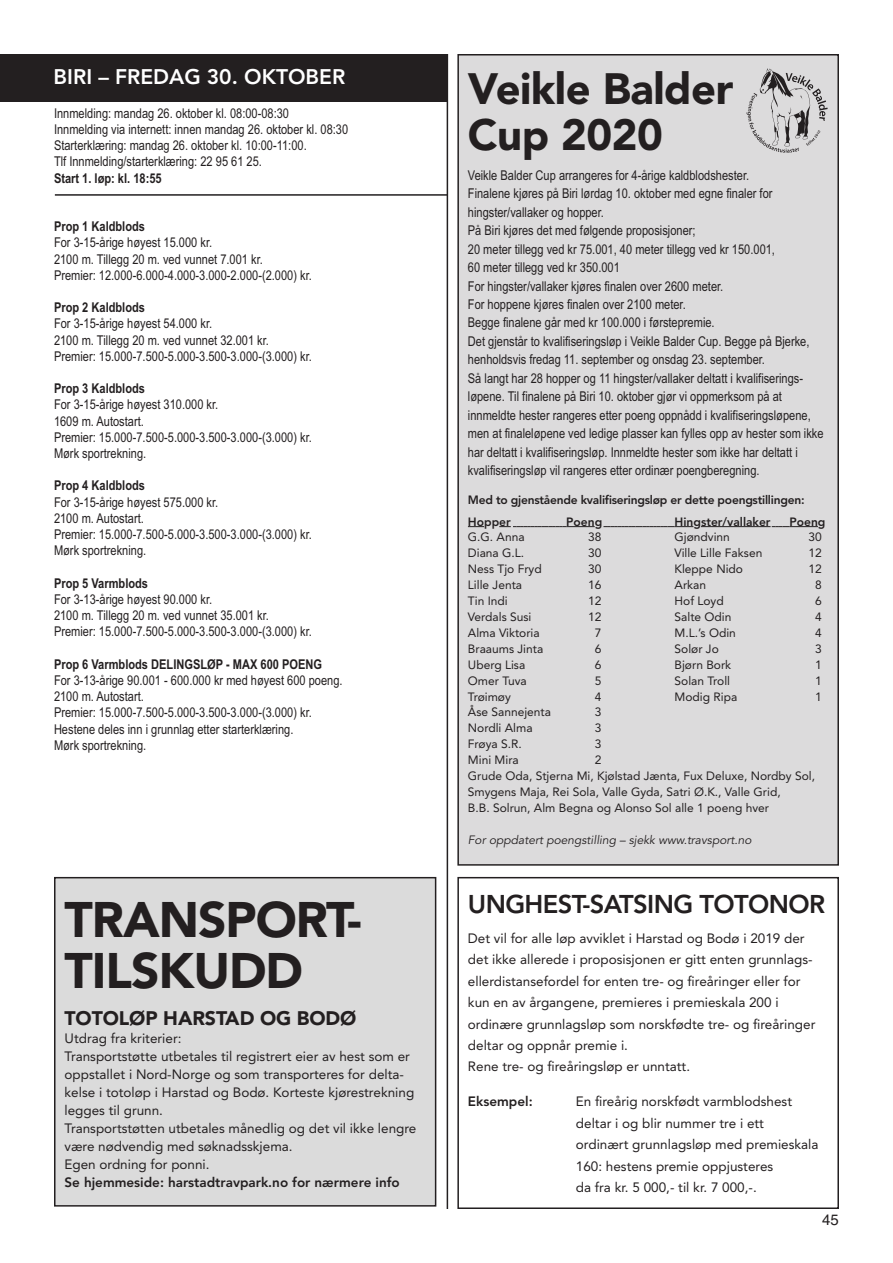
<style>
.page{position:relative;width:893px;height:1263px;background:#fff}
.page>*{position:absolute;margin:0;border:0;box-sizing:border-box;transform-origin:0 0}
.t1{font:900 49.5px/50.7px "Avenir";letter-spacing:-.02em;color:#231f20}
.t2{font:900 43.5px/46.2px "Avenir";letter-spacing:-.01em;color:#231f20}
.t3{font:800 25.5px "Avenir";letter-spacing:-.025em;color:#231f20}
.t4{font:800 21px "Avenir";color:#fff}
.t5{font:900 19.5px "Avenir";letter-spacing:-.005em;color:#231f20}
.t6{font:15px "Helvetica";color:#231f20}
.t7{font:13.5px/16.2px "Arial Narrow";color:#231f20}
.t8{font:13.5px/21.5px "Avenir";color:#231f20}
.t9{font:700 13.5px "Arial Narrow";color:#231f20}
.t10{font:800 13.5px "Avenir";color:#231f20}
.t11{font:12px/15.9px "Avenir";color:#231f20}
.t12{font:800 12px/21.9px "Avenir";letter-spacing:-.02em;color:#231f20}
.t13{font:italic 12px "Avenir";color:#231f20}
.t14{font:800 12px "Avenir";color:#231f20}
</style>
<div class="page">
<div style="left:56px;top:878px;width:379px;height:327px;background:#dbdbdb"></div>
<div style="left:54px;top:877px;width:382px;height:329px;border:2px solid #231f20"></div>
<div style="left:457px;top:877px;width:382px;height:332px;border:2px solid #231f20"></div>
<div style="left:0;top:54px;width:447px;height:48px;background:#231f20"></div>
<hr style="left:447px;top:54px;width:1px;height:1155px;background:#231f20">
<hr style="left:55px;top:194px;width:392px;height:2px;background:#231f20">
<div style="left:459px;top:56px;width:378px;height:808px;background:#dcdbdc"></div>
<div style="left:457px;top:54px;width:382px;height:812px;border:2px solid #231f20"></div>
<svg style="left:468px;top:526px;width:16px;height:1px"></svg>
<svg style="left:499px;top:526px;width:96px;height:1px"></svg>
<svg style="left:603px;top:526px;width:90px;height:1px"></svg>
<hr style="left:701px;top:526px;width:70px;height:1px;background:#231f20">
<svg style="left:772px;top:526px;width:46px;height:1px"></svg>
<svg style="left:747px;top:69px;width:81px;height:84px"></svg>
<h3 class="t4" style="left:54px;top:60px;width:293px">BIRI – FREDAG 30. OKTOBER</h3>
<h2 class="t2" style="left:468px;top:64px;width:267px">Veikle Balder<br>Cup 2020</h2>
<p class="t7" style="left:468px;top:166px;width:357px;line-height:18.5px">Veikle Balder Cup arrangeres for 4-årige kaldblodshester.<br>Finalene kjøres på Biri lørdag 10. oktober med egne finaler for hingster/vallaker og hopper.<br>På Biri kjøres det med følgende proposisjoner;<br>20 meter tillegg ved kr 75.001, 40 meter tillegg ved kr 150.001,<br>60 meter tillegg ved kr 350.001<br>For hingster/vallaker kjøres finalen over 2600 meter.<br>For hoppene kjøres finalen over 2100 meter.<br>Begge finalene går med kr 100.000 i førstepremie.<br>Det gjenstår to kvalifiseringsløp i Veikle Balder Cup. Begge på Bjerke, henholdsvis fredag 11. september og onsdag 23. september.<br>Så langt har 28 hopper og 11 hingster/vallaker deltatt i kvalifiserings&shy;løpene. Til finalene på Biri 10. oktober gjør vi oppmerksom på at innmeldte hester rangeres etter poeng oppnådd i kvalifiseringsløpene, men at finaleløpene ved ledige plasser kan fylles opp av hester som ikke har deltatt i kvalifiseringsløp. Innmeldte hester som ikke har deltatt i kvalifiseringsløp vil rangeres etter ordinær poengberegning.</p>
<p class="t12" style="left:468px;top:489px;width:338px">Med to gjenstående kvalifiseringsløp er dette poengstillingen:<br>Hopper</p>
<p class="t7" style="left:54px;top:105px;width:296px">Innmelding: mandag 26. oktober kl. 08:00-08:30<br>Innmelding via internett: innen mandag 26. oktober kl. 08:30<br>Starterklæring: mandag 26. oktober kl. 10:00-11:00.<br>Tlf Innmelding/starterklæring: 22 95 61 25.</p>
<p class="t9" style="left:54px;top:170px;width:109px">Start 1. løp: kl. 18:55</p>
<p class="t9" style="left:54px;top:219px;width:93px">Prop 1 Kaldblods</p>
<p class="t7" style="left:54px;top:235px;width:259px">For 3-15-årige høyest 15.000 kr.<br>2100 m. Tillegg 20 m. ved vunnet 7.001 kr.<br>Premier: 12.000-6.000-4.000-3.000-2.000-(2.000) kr.</p>
<p class="t9" style="left:54px;top:300px;width:93px">Prop 2 Kaldblods</p>
<p class="t7" style="left:54px;top:316px;width:259px">For 3-15-årige høyest 54.000 kr.<br>2100 m. Tillegg 20 m. ved vunnet 32.001 kr.<br>Premier: 15.000-7.500-5.000-3.500-3.000-(3.000) kr.</p>
<p class="t9" style="left:54px;top:381px;width:93px">Prop 3 Kaldblods</p>
<p class="t7" style="left:54px;top:397px;width:259px">For 3-15-årige høyest 310.000 kr.<br>1609 m. Autostart.<br>Premier: 15.000-7.500-5.000-3.500-3.000-(3.000) kr.<br>Mørk sportrekning.</p>
<p class="t9" style="left:54px;top:478px;width:93px">Prop 4 Kaldblods</p>
<p class="t7" style="left:54px;top:494px;width:259px">For 3-15-årige høyest 575.000 kr.<br>2100 m. Autostart.<br>Premier: 15.000-7.500-5.000-3.500-3.000-(3.000) kr.<br>Mørk sportrekning.</p>
<p class="t9" style="left:54px;top:575px;width:96px">Prop 5 Varmblods</p>
<p class="t7" style="left:54px;top:591px;width:259px">For 3-13-årige høyest 90.000 kr.<br>2100 m. Tillegg 20 m. ved vunnet 35.001 kr.<br>Premier: 15.000-7.500-5.000-3.500-3.000-(3.000) kr.</p>
<p class="t9" style="left:54px;top:656px;width:270px">Prop 6 Varmblods DELINGSLØP - MAX 600 POENG</p>
<p class="t7" style="left:54px;top:672px;width:290px">For 3-13-årige 90.001 - 600.000 kr med høyest 600 poeng.<br>2100 m. Autostart.<br>Premier: 15.000-7.500-5.000-3.500-3.000-(3.000) kr.<br>Hestene deles inn i grunnlag etter starterklæring.<br>Mørk sportrekning.</p>
<p class="t12" style="left:566px;top:510px;width:37px">Poeng</p>
<p class="t14" style="left:674px;top:512px;width:98px">Hingster/vallaker</p>
<p class="t12" style="left:789px;top:510px;width:37px">Poeng</p>
<p class="t11" style="left:468px;top:529px;width:58px">G.G. Anna</p>
<p class="t11" style="left:588px;top:529px;width:15px">38</p>
<p class="t11" style="left:674px;top:529px;width:57px">Gjøndvinn</p>
<p class="t11" style="left:809px;top:529px;width:15px">30</p>
<p class="t11" style="left:468px;top:545px;width:58px">Diana G.L.</p>
<p class="t11" style="left:588px;top:545px;width:15px">30</p>
<p class="t11" style="left:674px;top:545px;width:89px">Ville Lille Faksen</p>
<p class="t11" style="left:809px;top:545px;width:15px">12</p>
<p class="t11" style="left:468px;top:561px;width:75px">Ness Tjo Fryd</p>
<p class="t11" style="left:588px;top:561px;width:15px">30</p>
<p class="t11" style="left:674px;top:561px;width:70px">Kleppe Nido</p>
<p class="t11" style="left:809px;top:561px;width:15px">12</p>
<p class="t11" style="left:468px;top:577px;width:56px">Lille Jenta</p>
<p class="t11" style="left:588px;top:577px;width:15px">16</p>
<p class="t11" style="left:674px;top:577px;width:33px">Arkan</p>
<p class="t11" style="left:815px;top:577px;width:8px">8</p>
<p class="t11" style="left:468px;top:593px;width:41px">Tin Indi</p>
<p class="t11" style="left:588px;top:593px;width:15px">12</p>
<p class="t11" style="left:674px;top:593px;width:51px">Hof Loyd</p>
<p class="t11" style="left:815px;top:593px;width:8px">6</p>
<p class="t11" style="left:468px;top:608px;width:65px">Verdals Susi</p>
<p class="t11" style="left:588px;top:608px;width:15px">12</p>
<p class="t11" style="left:674px;top:608px;width:58px">Salte Odin</p>
<p class="t11" style="left:815px;top:608px;width:8px">4</p>
<p class="t11" style="left:468px;top:624px;width:73px">Alma Viktoria</p>
<p class="t11" style="left:595px;top:624px;width:8px">7</p>
<p class="t11" style="left:674px;top:624px;width:63px">M.L.’s Odin</p>
<p class="t11" style="left:815px;top:624px;width:8px">4</p>
<p class="t11" style="left:468px;top:640px;width:77px">Braaums Jinta</p>
<p class="t11" style="left:595px;top:640px;width:8px">6</p>
<p class="t11" style="left:674px;top:640px;width:46px">Solør Jo</p>
<p class="t11" style="left:815px;top:640px;width:8px">3</p>
<p class="t11" style="left:468px;top:656px;width:59px">Uberg Lisa</p>
<p class="t11" style="left:595px;top:656px;width:8px">6</p>
<p class="t11" style="left:674px;top:656px;width:58px">Bjørn Bork</p>
<p class="t11" style="left:815px;top:656px;width:8px">1</p>
<p class="t11" style="left:468px;top:672px;width:60px">Omer Tuva</p>
<p class="t11" style="left:595px;top:672px;width:8px">5</p>
<p class="t11" style="left:674px;top:672px;width:57px">Solan Troll</p>
<p class="t11" style="left:815px;top:672px;width:8px">1</p>
<p class="t11" style="left:468px;top:688px;width:44px">Trøimøy</p>
<p class="t11" style="left:595px;top:688px;width:8px">4</p>
<p class="t11" style="left:674px;top:688px;width:64px">Modig Ripa</p>
<p class="t11" style="left:815px;top:688px;width:8px">1</p>
<p class="t11" style="left:468px;top:704px;width:85px">Åse Sannejenta</p>
<p class="t11" style="left:595px;top:704px;width:8px">3</p>
<p class="t11" style="left:468px;top:720px;width:66px">Nordli Alma</p>
<p class="t11" style="left:595px;top:720px;width:8px">3</p>
<p class="t11" style="left:468px;top:736px;width:55px">Frøya S.R.</p>
<p class="t11" style="left:595px;top:736px;width:8px">3</p>
<p class="t11" style="left:468px;top:752px;width:52px">Mini Mira</p>
<p class="t11" style="left:468px;top:752px;width:349px;text-indent:127px">2<br>Grude Oda, Stjerna Mi, Kjølstad Jænta, Fux Deluxe, Nordby Sol, Smygens Maja, Rei Sola, Valle Gyda, Satri Ø.K., Valle Grid,<br>B.B. Solrun, Alm Begna og Alonso Sol alle 1 poeng hver</p>
<p class="t13" style="left:468px;top:832px;width:285px">For oppdatert poengstilling – sjekk www.travsport.no</p>
<h1 class="t1" style="left:64px;top:893px;width:299px">TRANSPORT-<br>TILSKUDD</h1>
<h3 class="t5" style="left:64px;top:1001px;width:293px">TOTOLØP HARSTAD OG BODØ</h3>
<p class="t8" style="left:64px;top:1029px;width:353px;line-height:18px">Utdrag fra kriterier:<br>Transportstøtte utbetales til registrert eier av hest som er oppstallet i Nord-Norge og som transporteres for delta&shy;kelse i totoløp i Harstad og Bodø. Korteste kjørestrekning legges til grunn.<br>Transportstøtten utbetales månedlig og det vil ikke lengre være nødvendig med søknadsskjema.<br>Egen ordning for ponni.</p>
<p class="t10" style="left:64px;top:1172px;width:337px">Se hjemmeside: harstadtravpark.no for nærmere info</p>
<h3 class="t3" style="left:468px;top:884px;width:359px">UNGHEST-SATSING TOTONOR</h3>
<p class="t8" style="left:468px;top:927px;width:349px">Det vil for alle løp avviklet i Harstad og Bodø i 2019 der det ikke allerede i proposisjonen er gitt enten grunnlags&shy;ellerdistansefordel for enten tre- og fireåringer eller for kun en av årgangene, premieres i premieskala 200 i ordinære grunnlagsløp som norskfødte tre- og fireåringer deltar og oppnår premie i.<br>Rene tre- og fireåringsløp er unntatt.</p>
<p class="t10" style="left:468px;top:1091px;width:66px">Eksempel:</p>
<p class="t8" style="left:576px;top:1090px;width:244px">En fireårig norskfødt varmblodshest deltar i og blir nummer tre i ett ordinært grunnlagsløp med premieskala 160: hestens premie oppjusteres<br>da fra kr. 5 000,- til kr. 7 000,-.</p>
<p class="t6" style="left:822px;top:1211px;width:18px">45</p>
</div>
